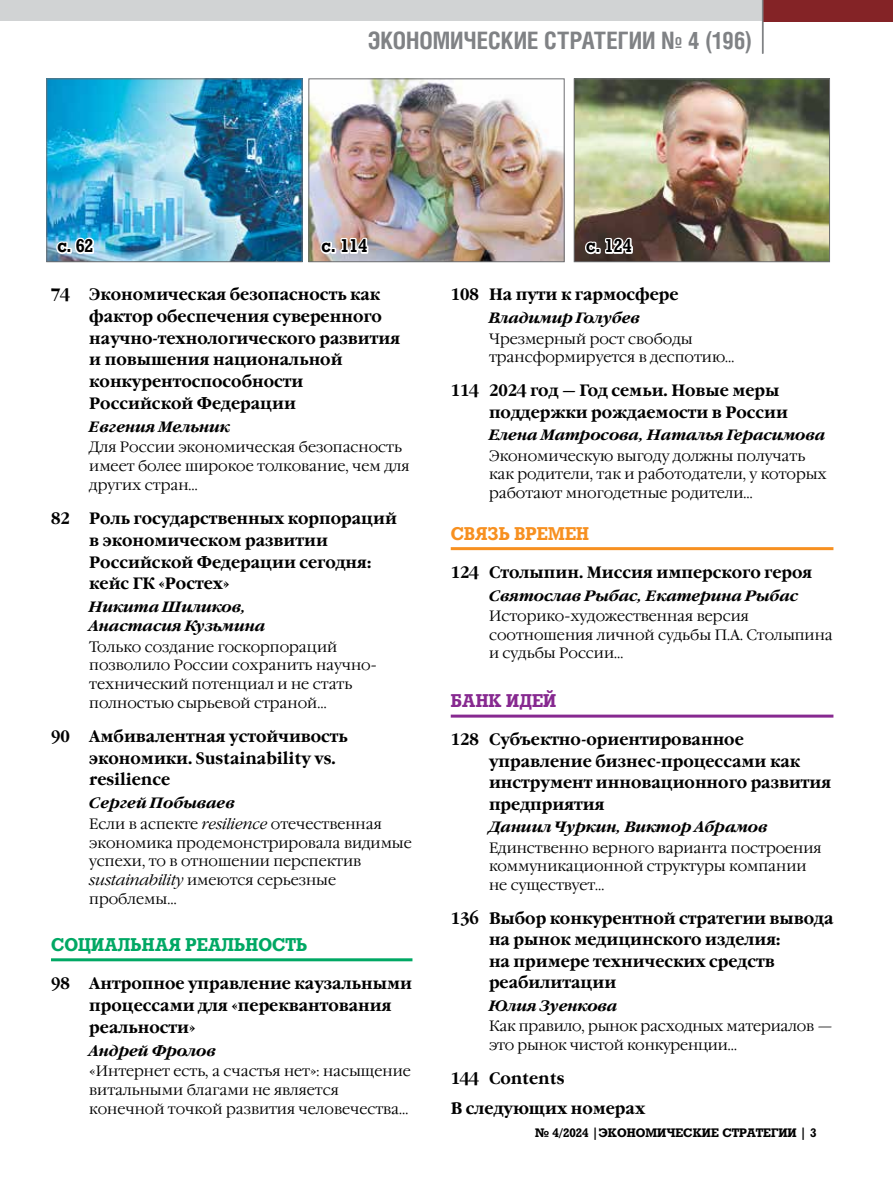
<style>
.page{position:relative;width:893px;height:1191px;background:#fff}
.page>*{position:absolute;margin:0;border:0;box-sizing:border-box;transform-origin:0 0}
.t1{font:700 24px "Helios Cond C";color:#808285}
.t2{font:700 18px "Rodeo C";color:#00a864;scale:.95 1}
.t3{font:700 18px "Rodeo C";letter-spacing:.01em;color:#000;scale:.92 1}
.t4{font:700 18px "Rodeo C";color:#f79020;scale:.95 1}
.t5{font:700 18px "Rodeo C";color:#872990;scale:.95 1}
.t6{font:700 16.5px/21.6px "Garamond C";color:#000;scale:.92 1}
.t7{font:15px/18.6px "Garamond C";color:#000}
.t8{font:italic 700 15px/18.6px "Garamond C";color:#000}
.t9{font:700 12px "Rodeo C";color:#000}
.s1{font-weight:700;font-style:italic}
.s2{font-style:italic}
</style>
<div class="page">
<div style="left:0;top:0;width:893px;height:21px;background:#d1d3d4"></div>
<img style="left:310px;top:80px;width:253px;height:180px">
<div style="left:308px;top:78px;width:257px;height:184px;border:1px solid #6d6e71"></div>
<div style="left:763px;top:0;width:130px;height:21px;background:#842326"></div>
<hr style="left:762px;top:0;width:1px;height:54px;background:#808285">
<img style="left:48px;top:80px;width:252px;height:180px">
<div style="left:46px;top:78px;width:256px;height:184px;border:1px solid #6d6e71"></div>
<img style="left:576px;top:80px;width:252px;height:180px">
<div style="left:574px;top:78px;width:256px;height:184px;border:1px solid #6d6e71"></div>
<svg style="left:55px;top:236px;width:41px;height:19px"></svg>
<svg style="left:583px;top:231px;width:51px;height:25px"></svg>
<svg style="left:319px;top:231px;width:51px;height:24px"></svg>
<hr style="left:51px;top:958px;width:361px;height:3px;background:#00a864">
<hr style="left:451px;top:547px;width:382px;height:3px;background:#f79020">
<hr style="left:451px;top:714px;width:382px;height:3px;background:#872990">
<h1 class="t1" style="left:368px;top:26px;width:386px">ЭКОНОМИЧЕСКИЕ СТРАТЕГИИ № 4 (196)</h1>
<p class="t3" style="left:57px;top:235px;width:41px">с. 62</p>
<p class="t3" style="left:322px;top:235px;width:51px">с. 114</p>
<p class="t3" style="left:586px;top:235px;width:51px">с. 124</p>
<p class="t6" style="left:89px;top:284px;width:339px;text-indent:-38px">74 Экономическая безопасность как фактор обеспечения суверенного научно-технологического развития и повышения национальной конкурентоспособности<br>Российской Федерации</p>
<p class="t8" style="left:89px;top:418px;width:142px">Евгения Мельник</p>
<p class="t7" style="left:89px;top:438px;width:322px">Для России экономическая безопасность имеет более широкое толкование, чем для других стран…</p>
<p class="t6" style="left:89px;top:508px;width:336px;text-indent:-38px">82 Роль государственных корпораций в экономическом развитии<br>Российской Федерации сегодня: кейс ГК «Ростех»</p>
<p class="t8" style="left:89px;top:599px;width:177px">Никита Шиликов,<br>Анастасия Кузьмина</p>
<p class="t7" style="left:89px;top:637px;width:289px">Только создание госкорпораций позволило России сохранить научно&shy;технический потенциал и не стать полностью сырьевой страной…</p>
<p class="t6" style="left:89px;top:726px;width:283px;text-indent:-38px">90 Амбивалентная устойчивость экономики. Sustainability vs. resilience</p>
<p class="t7" style="left:89px;top:793px;width:294px;line-height:20.9px"><span class="s1">Сергей Побываев<br></span>Если в аспекте <span class="s2">resilience</span> отечественная</p>
<p class="t7" style="left:89px;top:833px;width:324px">экономика продемонстрировала видимые успехи, то в отношении перспектив <span class="s2">sustainability</span> имеются серьезные проблемы…</p>
<p class="t2" style="left:51px;top:933px;width:271px">СОЦИАЛЬНАЯ РЕАЛЬНОСТЬ</p>
<p class="t6" style="left:89px;top:973px;width:352px;text-indent:-38px">98 Антропное управление каузальными процессами для «переквантования реальности»</p>
<p class="t8" style="left:89px;top:1042px;width:128px">Андрей Фролов</p>
<p class="t7" style="left:89px;top:1062px;width:323px">«Интернет есть, а счастья нет»: насыщение витальными благами не является конечной точкой развития человечества…</p>
<p class="t6" style="left:451px;top:284px;width:249px">108 На пути к гармосфере</p>
<p class="t8" style="left:489px;top:310px;width:152px">Владимир Голубев</p>
<p class="t7" style="left:489px;top:330px;width:247px">Чрезмерный рост свободы трансформируется в деспотию…</p>
<p class="t6" style="left:489px;top:380px;width:326px;text-indent:-38px">114 2024 год — Год семьи. Новые меры поддержки рождаемости в России</p>
<p class="t8" style="left:489px;top:427px;width:338px">Елена Матросова, Наталья Герасимова</p>
<p class="t7" style="left:489px;top:447px;width:339px">Экономическую выгоду должны получать как родители, так и работодатели, у которых работают многодетные родители…</p>
<p class="t4" style="left:451px;top:522px;width:147px">СВЯЗЬ ВРЕМЕН</p>
<p class="t6" style="left:451px;top:562px;width:394px">124 Столыпин. Миссия имперского героя</p>
<p class="t8" style="left:489px;top:587px;width:311px">Святослав Рыбас, Екатерина Рыбас</p>
<p class="t7" style="left:489px;top:607px;width:345px">Историко-художественная версия соотношения личной судьбы П.А. Столыпина и судьбы России…</p>
<p class="t5" style="left:451px;top:689px;width:113px">БАНК ИДЕЙ</p>
<p class="t6" style="left:489px;top:729px;width:374px;text-indent:-38px">128 Субъектно-ориентированное управление бизнес-процессами как инструмент инновационного развития предприятия</p>
<p class="t8" style="left:489px;top:819px;width:280px">Даниил Чуркин, Виктор Абрамов</p>
<p class="t7" style="left:489px;top:839px;width:334px">Единственно верного варианта построения коммуникационной структуры компании не существует…</p>
<p class="t6" style="left:489px;top:908px;width:376px;text-indent:-38px">136 Выбор конкурентной стратегии вывода на рынок медицинского изделия:<br>на примере технических средств реабилитации</p>
<p class="t8" style="left:489px;top:997px;width:130px">Юлия Зуенкова</p>
<p class="t7" style="left:489px;top:1017px;width:345px">Как правило, рынок расходных материалов — это рынок чистой конкуренции…</p>
<p class="t6" style="left:451px;top:1063px;width:213px;line-height:29.8px">144 Contents<br>В следующих номерах</p>
<p class="t9" style="left:535px;top:1125px;width:283px">№ 4/2024 |ЭКОНОМИЧЕСКИЕ СТРАТЕГИИ | 3</p>
</div>
